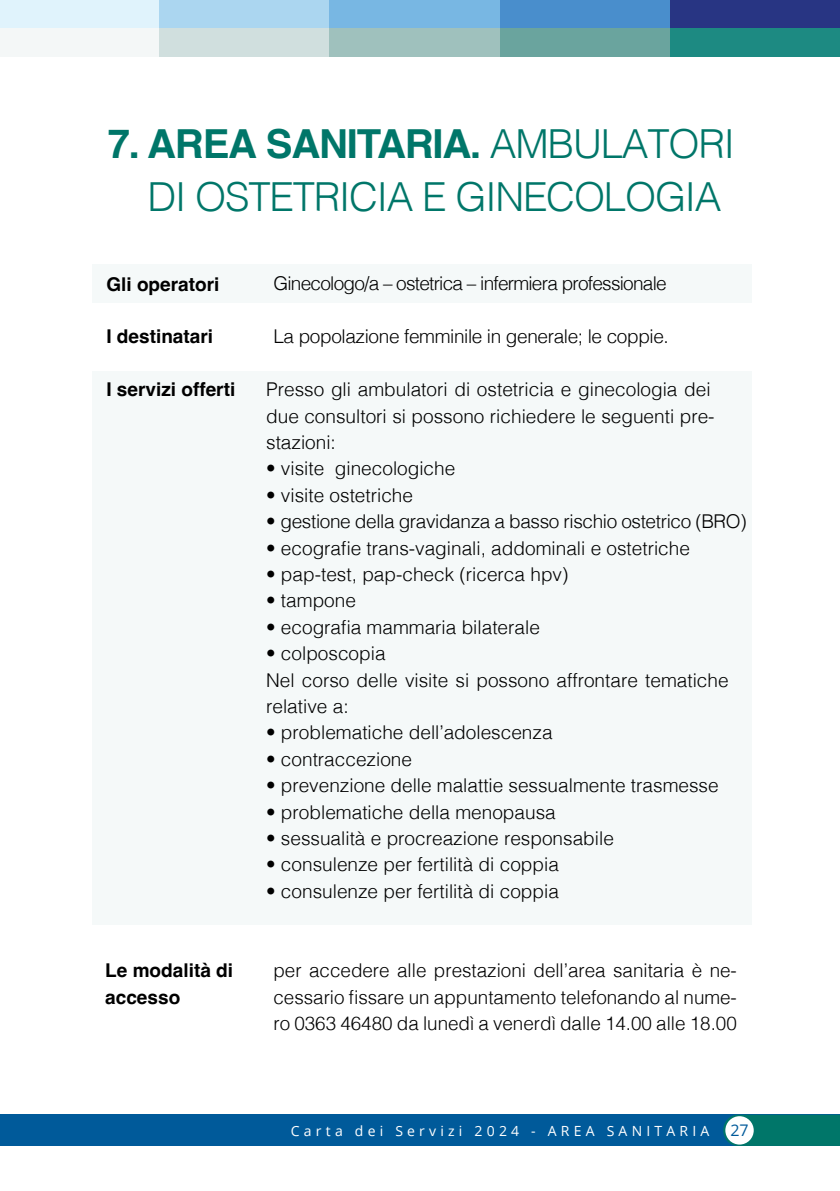
<style>
.page{position:relative;width:840px;height:1191px;background:#fff}
.page>*{position:absolute;margin:0;border:0;box-sizing:border-box;transform-origin:0 0}
.t1{font:300 40px/52.8px "Helvetica";letter-spacing:-.03em;color:#007669}
.t2{font:300 19px/26.4px "Helvetica";color:#000}
.t3{font:300 19px "Helvetica";letter-spacing:-.02em;color:#000}
.t4{font:700 19px/26.4px "Helvetica";color:#000}
.t5{font:300 19px "Helvetica";letter-spacing:-.04em;color:#000}
.t6{font:16px "Open Sans";letter-spacing:.3em;color:#fff}
.t7{font:16px "Open Sans";color:#005a9a}
.t8{font:14px "Open Sans";letter-spacing:.3em;color:#fff}
.s1{font-weight:700}
</style>
<div class="page">
<div style="left:0;top:1114px;width:839px;height:31px;background:#005a9a"></div>
<svg style="left:723px;top:1114px;width:116px;height:31px"></svg>
<div style="left:726px;top:1117px;width:26px;height:26px;background:#fff;border-radius:50%"></div>
<div style="left:725px;top:1116px;width:28px;height:28px;border:2px solid #fff;border-radius:50%"></div>
<div style="left:669px;top:0;width:170px;height:28px;background:#283583"></div>
<div style="left:669px;top:28px;width:170px;height:29px;background:#1d8a82"></div>
<div style="left:159px;top:0;width:170px;height:28px;background:#abd6f0"></div>
<div style="left:159px;top:28px;width:170px;height:29px;background:#d0dfde"></div>
<div style="left:499px;top:0;width:170px;height:28px;background:#498ecc"></div>
<div style="left:499px;top:28px;width:170px;height:29px;background:#6aa49e"></div>
<div style="left:0;top:0;width:159px;height:28px;background:#e0f3fc"></div>
<div style="left:0;top:28px;width:159px;height:29px;background:#f4f7f7"></div>
<div style="left:329px;top:0;width:170px;height:28px;background:#78b7e3"></div>
<div style="left:329px;top:28px;width:170px;height:29px;background:#9fc1bd"></div>
<div style="left:92px;top:264px;width:659px;height:38px;background:#f5f9f9"></div>
<div style="left:92px;top:371px;width:659px;height:553px;background:#f5f9f9"></div>
<h1 class="t1" style="left:147px;top:115px;width:588px;text-indent:-40px"><span class="s1">7. AREA SANITARIA.</span> AMBULATORI<br>DI OSTETRICIA E GINECOLOGIA</h1>
<p class="t4" style="left:106px;top:273px;width:114px">Gli operatori</p>
<p class="t4" style="left:106px;top:325px;width:108px">I destinatari</p>
<p class="t4" style="left:106px;top:378px;width:130px">I servizi offerti</p>
<p class="t4" style="left:105px;top:959px;width:129px">Le modalità di accesso</p>
<p class="t5" style="left:273px;top:267px;width:394px">Ginecologo/a – ostetrica – infermiera professionale</p>
<p class="t3" style="left:273px;top:320px;width:397px">La popolazione femminile in generale; le coppie.</p>
<p class="t2" style="left:266px;top:375px;width:449px">Presso gli ambulatori di ostetricia e ginecologia dei due consultori si possono richiedere le seguenti pre&shy;stazioni:</p>
<p class="t2" style="left:266px;top:454px;width:191px">• visite ginecologiche</p>
<p class="t2" style="left:266px;top:480px;width:148px">• visite ostetriche</p>
<p class="t3" style="left:266px;top:505px;width:482px">• gestione della gravidanza a basso rischio ostetrico (BRO)</p>
<p class="t2" style="left:266px;top:533px;width:425px">• ecografie trans-vaginali, addominali e ostetriche</p>
<p class="t2" style="left:266px;top:559px;width:303px">• pap-test, pap-check (ricerca hpv)</p>
<p class="t2" style="left:266px;top:586px;width:91px">• tampone</p>
<p class="t2" style="left:266px;top:612px;width:275px">• ecografia mammaria bilaterale</p>
<p class="t2" style="left:266px;top:639px;width:464px">• colposcopia<br>Nel corso delle visite si possono affrontare tematiche relative a:</p>
<p class="t2" style="left:266px;top:718px;width:288px">• problematiche dell’adolescenza</p>
<p class="t2" style="left:266px;top:744px;width:147px">• contraccezione</p>
<p class="t2" style="left:266px;top:771px;width:454px">• prevenzione delle malattie sessualmente trasmesse</p>
<p class="t2" style="left:266px;top:797px;width:291px">• problematiche della menopausa</p>
<p class="t2" style="left:266px;top:823px;width:349px">• sessualità e procreazione responsabile</p>
<p class="t2" style="left:266px;top:850px;width:294px">• consulenze per fertilità di coppia</p>
<p class="t2" style="left:266px;top:876px;width:294px">• consulenze per fertilità di coppia</p>
<p class="t2" style="left:273px;top:956px;width:464px;text-align:justify">per accedere alle prestazioni dell’area sanitaria è ne&shy;cessario fissare un appuntamento telefonando al nume&shy;ro 0363 46480 da lunedì a venerdì dalle 14.00 alle 18.00</p>
<p class="t6" style="left:448px;top:1118px;width:262px">Carta dei Servizi 2022</p>
<p class="t7" style="left:730px;top:1118px;width:20px">27</p>
<p class="t8" style="left:291px;top:1121px;width:420px">Carta dei Servizi 2024 - AREA SANITARIA</p>
</div>
